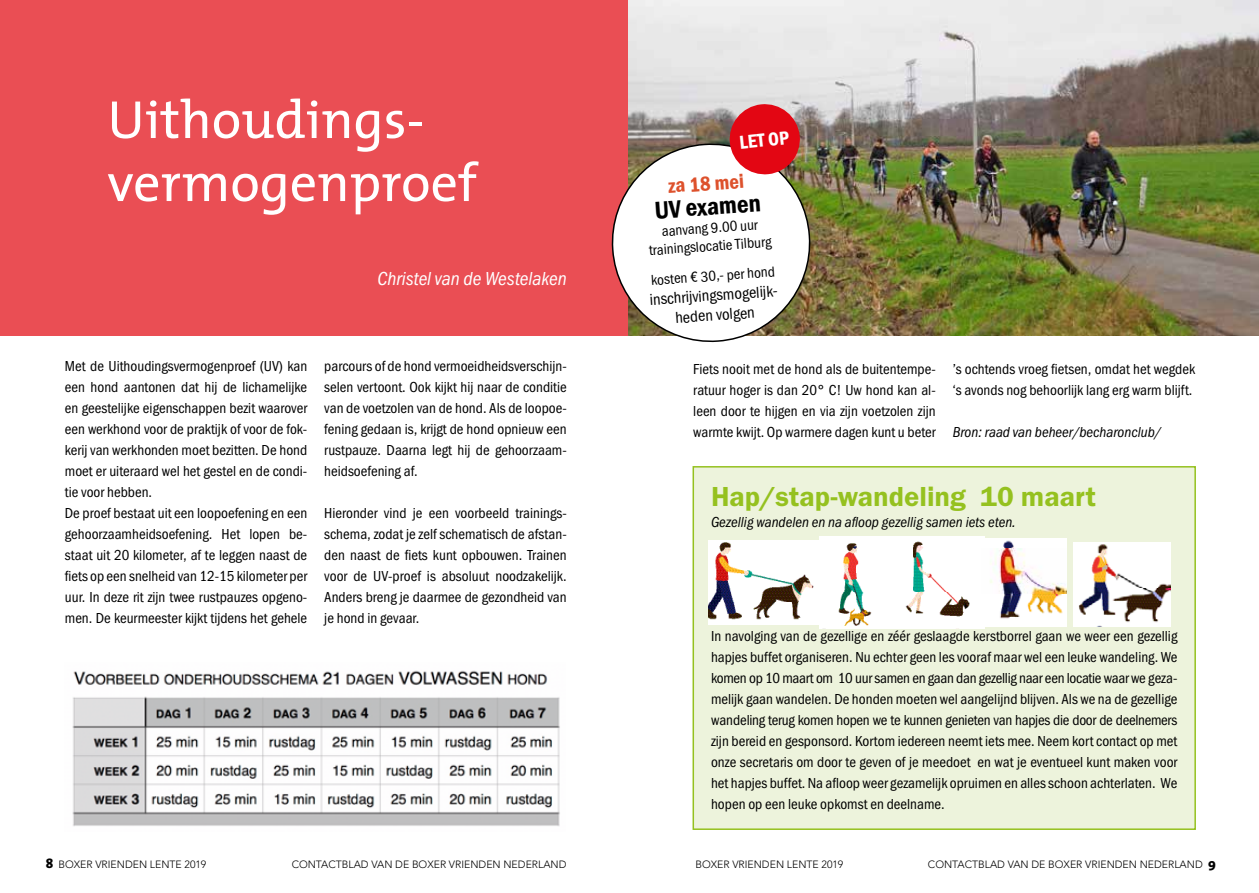
<style>
.page{position:relative;width:1259px;height:893px;background:#fff}
.page>*{position:absolute;margin:0;border:0;box-sizing:border-box;transform-origin:0 0}
.t1{font:54px/63px "The Mix";color:#fff}
.t2{font:28.5px "Franklin Got URWTCE Dem";color:#95c11f}
.t3{font:25.5px "Franklin Got URWTCE Dem Con";color:#000}
.t4{font:21px "Franklin Got URWTCE Dem Con";color:#dd512c}
.t5{font:19.5px "Franklin Got URWTCE Boo Con Ita";color:#fff}
.t6{font:19.5px "Franklin Got URWTCE Dem Con";color:#fff}
.t7{font:16.5px/19.8px "Franklin Got URWTCE Boo Con";color:#000;text-align:center}
.t8{font:15px/21px "Franklin Got URWTCE Boo Con";color:#000;text-align:justify}
.t9{font:15px "Franklin Got URWTCE Boo Con Ita";color:#000}
.t10{font:300 10.5px "Avenir";color:#000}
.s1{font-family:"The Sans";font-weight:800;font-size:13.5px}
</style>
<div class="page">
<div style="left:0;top:0;width:629px;height:336px;background:#ea4e54"></div>
<img style="left:72px;top:670px;width:488px;height:156px">
<div style="left:693px;top:467px;width:502px;height:362px;background:#edf3dc"></div>
<div style="left:692px;top:466px;width:504px;height:364px;border:2px solid #95c11f"></div>
<img style="left:628px;top:0;width:631px;height:335px">
<img style="left:708px;top:540px;width:111px;height:84px">
<img style="left:819px;top:536px;width:165px;height:93px">
<img style="left:981px;top:538px;width:85px;height:88px">
<img style="left:1074px;top:542px;width:96px;height:84px">
<svg style="left:611px;top:102px;width:202px;height:241px"></svg>
<h1 class="t1" style="left:107px;top:87px;width:371px">Uithoudings&shy;vermogenproef</h1>
<h3 class="t5" style="left:377px;top:268px;width:191px">Christel van de Westelaken</h3>
<p class="t8" style="left:65px;top:356px;width:244px;text-align:left">Met de Uithoudingsvermogenproef (UV) kan een hond aantonen dat hij de lichamelijke en geestelijke eigenschappen bezit waarover een werkhond voor de praktijk of voor de fok&shy;kerij van werkhonden moet bezitten. De hond moet er uiteraard wel het gestel en de condi&shy;tie voor hebben.<br>De proef bestaat uit een loopoefening en een gehoorzaamheidsoefening. Het lopen be&shy;staat uit 20 kilometer, af te leggen naast de fiets op een snelheid van 12-15 kilometer per uur. In deze rit zijn twee rustpauzes opgeno&shy;men. De keurmeester kijkt tijdens het gehele</p>
<p class="t8" style="left:324px;top:356px;width:244px">parcours of de hond vermoeidheidsverschijn&shy;selen vertoont. Ook kijkt hij naar de conditie van de voetzolen van de hond. Als de loopoe&shy;fening gedaan is, krijgt de hond opnieuw een rustpauze. Daarna legt hij de gehoorzaam&shy;heidsoefening af.</p>
<p class="t8" style="left:324px;top:503px;width:244px">Hieronder vind je een voorbeeld trainings&shy;schema, zodat je zelf schematisch de afstan&shy;den naast de fiets kunt opbouwen. Trainen voor de UV-proef is absoluut noodzakelijk.<br>Anders breng je daarmee de gezondheid van je hond in gevaar.</p>
<h3 class="t6" style="left:738px;top:132px;width:51px;rotate:-6deg">LET OP</h3>
<h3 class="t4" style="left:667px;top:174px;width:78px;rotate:-4deg">za 18 mei</h3>
<h3 class="t3" style="left:653px;top:196px;width:108px;rotate:-4deg">UV examen</h3>
<p class="t8" style="left:647px;top:223px;width:124px;line-height:18px;text-align:center;rotate:-4deg">aanvang 9.00 uur trainingslocatie Tilburg</p>
<p class="t8" style="left:650px;top:270px;width:126px;rotate:-4deg">kosten € 30,- per hond</p>
<p class="t7" style="left:649px;top:290px;width:133px;rotate:-4deg">inschrijvingsmogelijk&shy;heden volgen</p>
<p class="t8" style="left:693px;top:359px;width:244px">Fiets nooit met de hond als de buitentempe&shy;ratuur hoger is dan 20° C! Uw hond kan al&shy;leen door te hijgen en via zijn voetzolen zijn warmte kwijt. Op warmere dagen kunt u beter</p>
<p class="t8" style="left:952px;top:359px;width:244px">’s ochtends vroeg fietsen, omdat het wegdek ‘s avonds nog behoorlijk lang erg warm blijft.</p>
<p class="t9" style="left:952px;top:424px;width:210px">Bron: raad van beheer/becharonclub/</p>
<h2 class="t2" style="left:711px;top:480px;width:386px">Hap/stap-wandeling 10 maart</h2>
<p class="t9" style="left:711px;top:514px;width:306px">Gezellig wandelen en na afloop gezellig samen iets eten.</p>
<p class="t8" style="left:711px;top:626px;width:468px">In navolging van de gezellige en zéér geslaagde kerstborrel gaan we weer een gezellig hapjes buffet organiseren. Nu echter geen les vooraf maar wel een leuke wandeling. We komen op 10 maart om 10 uur samen en gaan dan gezellig naar een locatie waar we geza&shy;melijk gaan wandelen. De honden moeten wel aangelijnd blijven. Als we na de gezellige wandeling terug komen hopen we te kunnen genieten van hapjes die door de deelnemers zijn bereid en gesponsord. Kortom iedereen neemt iets mee. Neem kort contact op met onze secretaris om door te geven of je meedoet en wat je eventueel kunt maken voor het hapjes buffet. Na afloop weer gezamelijk opruimen en alles schoon achterlaten. We hopen op een leuke opkomst en deelname.</p>
<p class="t10" style="left:46px;top:858px;width:162px"><span class="s1">8</span> BOXER VRIENDEN LENTE 2019</p>
<p class="t10" style="left:292px;top:858px;width:276px">CONTACTBLAD VAN DE BOXER VRIENDEN NEDERLAND</p>
<p class="t10" style="left:695px;top:858px;width:149px">BOXER VRIENDEN LENTE 2019</p>
<p class="t10" style="left:928px;top:858px;width:290px">CONTACTBLAD VAN DE BOXER VRIENDEN NEDERLAND <span class="s1">9</span></p>
</div>
